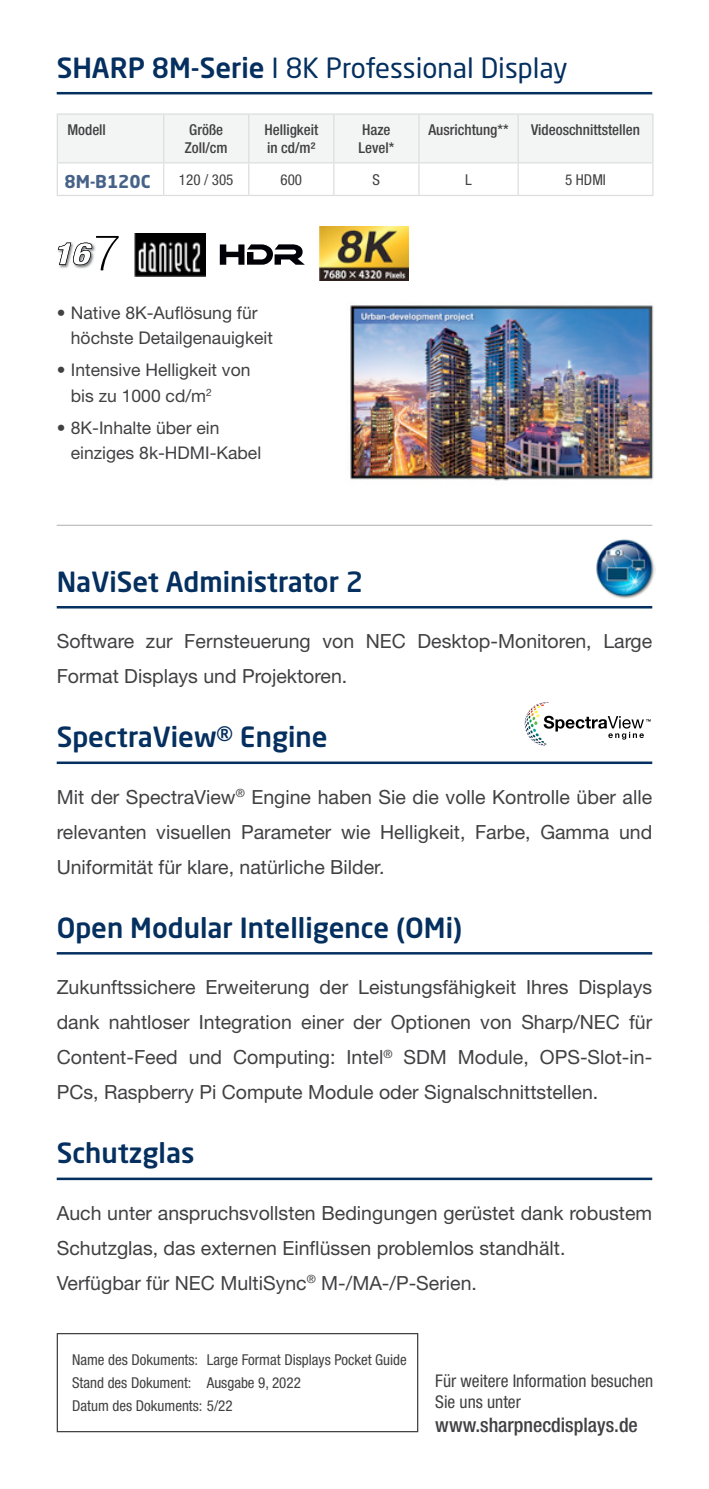
<style>
.page{position:relative;width:709px;height:1489px;background:#fff}
.page>*{position:absolute;margin:0;border:0;box-sizing:border-box;transform-origin:0 0}
.Head_Linie{font:500 27.5px "Neo Sans Pro";color:#042f5f}
.t1{font:27.5px "Neo Sans Pro";color:#042f5f}
.t2{font:500 condensed 20px "Helvetica Neue LT Std";color:#414042}
.t3{font:19.5px/35px "Helvetica Neue LT Std";color:#414042}
.t4{font:17.5px/25px "Helvetica Neue LT Std";color:#414042}
.t5{font:condensed 17.5px "Helvetica Neue LT Std";color:#414042}
.t6{font:700 17.5px "Neo Sans Pro";color:#476288}
.t7{font:condensed 15px "Helvetica Neue LT Std";color:#414042}
.t8{font:500 condensed 15px "Helvetica Neue LT Std";color:#414042}
.s1{font-weight:500}
</style>
<div class="page">
<div style="left:58px;top:115px;width:594px;height:47px;background:#f3f4f4"></div>
<hr style="left:57px;top:115px;width:1px;height:47px;background:#dcddde">
<hr style="left:57px;top:113px;width:107px;height:2px;background:#dcddde">
<hr style="left:334px;top:113px;width:85px;height:2px;background:#dcddde">
<hr style="left:419px;top:113px;width:99px;height:2px;background:#dcddde">
<hr style="left:418px;top:115px;width:1px;height:47px;background:#dcddde">
<hr style="left:517px;top:115px;width:2px;height:47px;background:#dcddde">
<hr style="left:518px;top:113px;width:135px;height:2px;background:#dcddde">
<hr style="left:652px;top:115px;width:1px;height:47px;background:#dcddde">
<hr style="left:57px;top:163px;width:1px;height:32px;background:#dcddde">
<hr style="left:57px;top:162px;width:107px;height:1px;background:#dcddde">
<hr style="left:57px;top:195px;width:107px;height:1px;background:#dcddde">
<hr style="left:163px;top:163px;width:1px;height:32px;background:#dcddde">
<hr style="left:164px;top:195px;width:85px;height:1px;background:#dcddde">
<hr style="left:248px;top:163px;width:1px;height:32px;background:#dcddde">
<hr style="left:249px;top:195px;width:85px;height:1px;background:#dcddde">
<hr style="left:333px;top:163px;width:1px;height:32px;background:#dcddde">
<hr style="left:334px;top:162px;width:85px;height:1px;background:#dcddde">
<hr style="left:334px;top:195px;width:85px;height:1px;background:#dcddde">
<hr style="left:418px;top:163px;width:1px;height:32px;background:#dcddde">
<hr style="left:419px;top:162px;width:99px;height:1px;background:#dcddde">
<hr style="left:518px;top:162px;width:135px;height:1px;background:#dcddde">
<hr style="left:517px;top:163px;width:2px;height:32px;background:#dcddde">
<hr style="left:652px;top:163px;width:1px;height:32px;background:#dcddde">
<hr style="left:419px;top:195px;width:99px;height:1px;background:#dcddde">
<hr style="left:518px;top:195px;width:135px;height:1px;background:#dcddde">
<hr style="left:248px;top:115px;width:1px;height:47px;background:#dcddde">
<hr style="left:249px;top:113px;width:85px;height:2px;background:#dcddde">
<hr style="left:249px;top:162px;width:85px;height:1px;background:#dcddde">
<hr style="left:333px;top:115px;width:1px;height:47px;background:#dcddde">
<hr style="left:163px;top:115px;width:1px;height:47px;background:#dcddde">
<hr style="left:164px;top:113px;width:85px;height:2px;background:#dcddde">
<hr style="left:164px;top:162px;width:85px;height:1px;background:#dcddde">
<hr style="left:57px;top:92px;width:595px;height:2px;background:#042f5f">
<hr style="left:57px;top:606px;width:595px;height:2px;background:#042f5f">
<hr style="left:57px;top:761px;width:595px;height:3px;background:#042f5f">
<hr style="left:57px;top:952px;width:595px;height:2px;background:#042f5f">
<hr style="left:57px;top:1177px;width:595px;height:2px;background:#042f5f">
<svg style="left:524px;top:702px;width:126px;height:44px"></svg>
<hr style="left:57px;top:524px;width:595px;height:2px;background:#bcbec0">
<img style="left:347px;top:302px;width:307px;height:179px">
<svg style="left:58px;top:236px;width:61px;height:34px"></svg>
<img style="left:135px;top:233px;width:71px;height:43px">
<svg style="left:220px;top:244px;width:85px;height:21px"></svg>
<img style="left:319px;top:227px;width:89px;height:53px">
<div style="left:57px;top:1332px;width:361px;height:99px;border:1px solid #414042"></div>
<img style="left:595px;top:539px;width:61px;height:60px;border-radius:30px">
<p class="t1" style="left:57px;top:51px;width:512px"><span class="s1">SHARP 8M-Serie</span> I 8K Professional Display</p>
<p class="t8" style="left:67px;top:120px;width:40px">Modell</p>
<p class="t8" style="left:189px;top:120px;width:35px">Größe</p>
<p class="t8" style="left:185px;top:138px;width:44px">Zoll/cm</p>
<p class="t8" style="left:264px;top:120px;width:55px">Helligkeit</p>
<p class="t8" style="left:267px;top:138px;width:50px">in cd/m²</p>
<p class="t8" style="left:362px;top:120px;width:30px">Haze</p>
<p class="t8" style="left:358px;top:138px;width:37px">Level*</p>
<p class="t8" style="left:428px;top:120px;width:82px">Ausrichtung**</p>
<p class="t8" style="left:531px;top:120px;width:111px">Videoschnittstellen</p>
<p class="t6" style="left:64px;top:171px;width:88px">8M-B120C</p>
<p class="t7" style="left:179px;top:170px;width:56px">120 / 305</p>
<p class="t7" style="left:280px;top:170px;width:23px">600</p>
<p class="t7" style="left:372px;top:170px;width:9px">S</p>
<p class="t7" style="left:465px;top:170px;width:8px">L</p>
<p class="t7" style="left:565px;top:170px;width:42px">5 HDMI</p>
<p class="t4" style="left:71px;top:300px;width:203px;text-indent:-14px">• Native 8K-Auflösung für höchste Detailgenauigkeit</p>
<p class="t4" style="left:71px;top:357px;width:181px;text-indent:-14px">• Intensive Helligkeit von bis zu 1000 cd/m<sup>2</sup></p>
<p class="t4" style="left:71px;top:414px;width:192px;text-indent:-14px">• 8K-Inhalte über ein einziges 8k-HDMI-Kabel</p>
<p class="Head_Linie" style="left:57px;top:564px;width:308px">NaViSet Administrator 2</p>
<p class="t3" style="left:57px;top:623px;width:597px">Software zur Fernsteuerung von NEC Desktop-Monitoren, Large<br>Format Displays und Projektoren.</p>
<p class="Head_Linie" style="left:57px;top:719px;width:272px">SpectraView® Engine</p>
<p class="t3" style="left:57px;top:779px;width:597px;text-align:justify">Mit der SpectraView<sup>®</sup> Engine haben Sie die volle Kontrolle über alle relevanten visuellen Parameter wie Helligkeit, Farbe, Gamma und Uniformität für klare, natürliche Bilder.</p>
<p class="Head_Linie" style="left:57px;top:910px;width:407px">Open Modular Intelligence (OMi)</p>
<p class="t3" style="left:57px;top:969px;width:597px;text-align:justify">Zukunftssichere Erweiterung der Leistungsfähigkeit Ihres Displays dank nahtloser Integration einer der Optionen von Sharp/NEC für Content-Feed und Computing: Intel<sup>®</sup> SDM Module, OPS-Slot-in-PCs, Raspberry Pi Compute Module oder Signalschnittstellen.</p>
<p class="Head_Linie" style="left:57px;top:1135px;width:139px">Schutzglas</p>
<p class="t3" style="left:57px;top:1194px;width:597px">Auch unter anspruchsvollsten Bedingungen gerüstet dank robustem<br>Schutzglas, das externen Einflüssen problemlos standhält.</p>
<p class="t3" style="left:57px;top:1264px;width:422px">Verfügbar für NEC MultiSync<sup>®</sup> M-/MA-/P-Serien.</p>
<p class="t7" style="left:72px;top:1350px;width:336px">Name des Dokuments: Large Format Displays Pocket Guide</p>
<p class="t7" style="left:72px;top:1373px;width:230px">Stand des Dokument: Ausgabe 9, 2022</p>
<p class="t7" style="left:72px;top:1396px;width:162px">Datum des Dokuments: 5/22</p>
<p class="t5" style="left:435px;top:1370px;width:219px">Für weitere Information besuchen</p>
<p class="t5" style="left:435px;top:1391px;width:87px">Sie uns unter</p>
<p class="t2" style="left:435px;top:1412px;width:204px">www.sharpnecdisplays.de</p>
</div>
